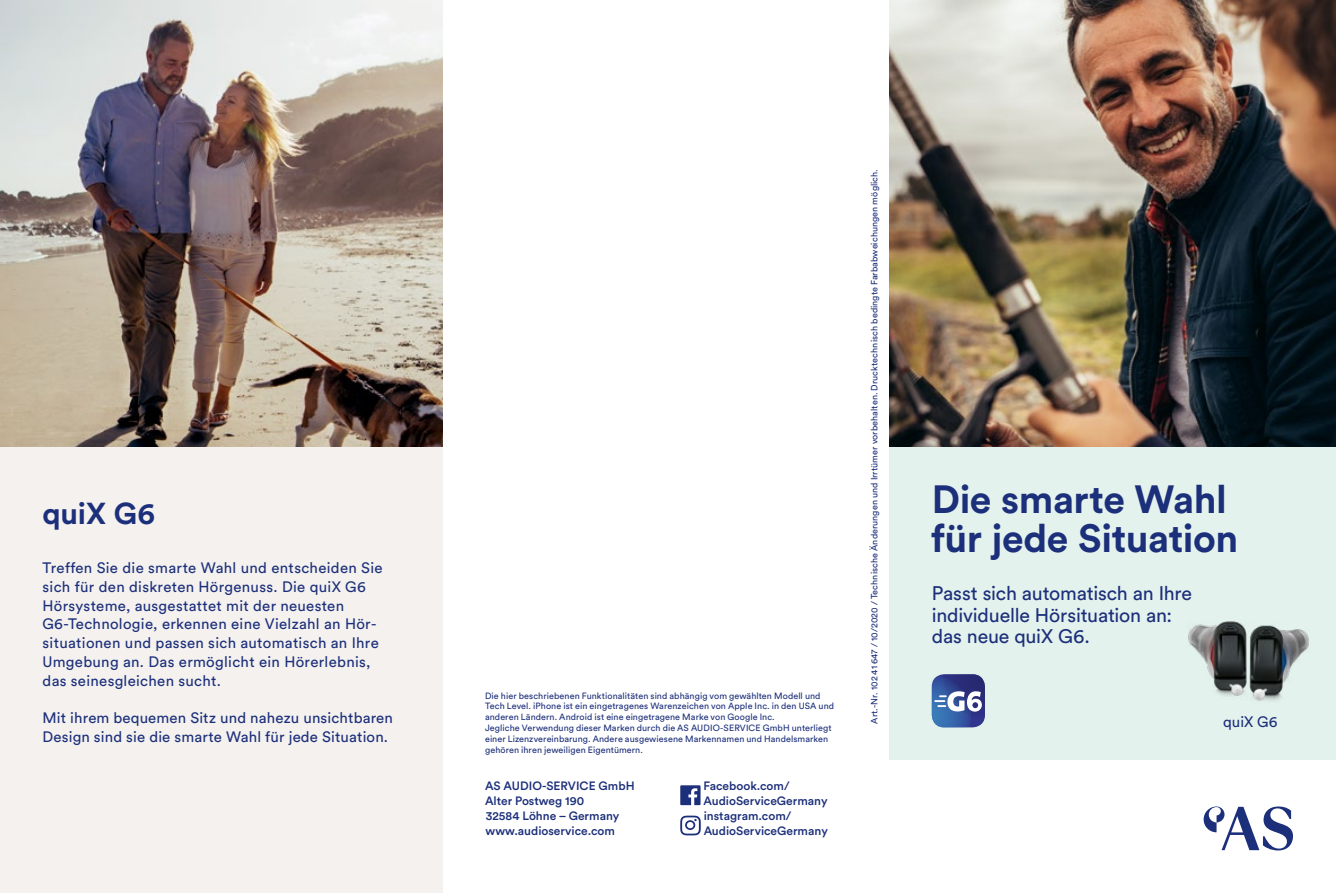
<style>
.page{position:relative;width:1336px;height:893px;background:#fff}
.page>*{position:absolute;margin:0;border:0;box-sizing:border-box;transform-origin:0 0}
.t1{font:700 39px/39px "Circular Pro";letter-spacing:-.01em;color:#1c2f7a}
.t2{font:700 30px "Circular Pro";letter-spacing:-.005em;color:#1c2f7a}
.t3{font:19.5px/21.5px "Circular Pro";letter-spacing:-.01em;color:#1c2f7a}
.t4{font:15px/18.8px "Circular Pro";letter-spacing:.02em;color:#1c2f7a}
.t5{font:500 12px/15px "Circular Pro";color:#1c2f7a}
.t6{font:9px/10.8px "Circular Pro";letter-spacing:.01em;color:#1c2f7a}
</style>
<div class="page">
<div style="left:889px;top:446px;width:446px;height:314px;background:#e4f2ed"></div>
<div style="left:0;top:446px;width:442px;height:447px;background:#f4f1ef"></div>
<img style="left:889px;top:0;width:446px;height:446px">
<img style="left:0;top:0;width:442px;height:446px">
<svg style="left:1203px;top:806px;width:89px;height:44px"></svg>
<svg style="left:931px;top:674px;width:53px;height:53px;background:#5b71aa"></svg>
<img style="left:1188px;top:621px;width:121px;height:80px">
<svg style="left:680px;top:785px;width:20px;height:20px"></svg>
<svg style="left:680px;top:816px;width:20px;height:19px"></svg>
<h2 class="t2" style="left:43px;top:493px;width:114px">quiX G6</h2>
<p class="t4" style="left:43px;top:558px;width:341px">Treffen Sie die smarte Wahl und entscheiden Sie sich für den diskreten Hörgenuss. Die quiX G6<br>Hörsysteme, ausgestattet mit der neuesten G6-Technologie, erkennen eine Vielzahl an Hör&shy;situationen und passen sich automatisch an Ihre Umgebung an. Das ermöglicht ein Hörerlebnis, das seinesgleichen sucht.</p>
<h3 class="t4" style="left:43px;top:708px;width:352px">Mit ihrem bequemen Sitz und nahezu unsichtbaren<br>Design sind sie die smarte Wahl für jede Situation.</h3>
<p class="t6" style="left:485px;top:690px;width:350px">Die hier beschriebenen Funktionalitäten sind abhängig vom gewählten Modell und Tech Level. iPhone ist ein eingetragenes Warenzeichen von Apple Inc. in den USA und anderen Ländern. Android ist eine eingetragene Marke von Google Inc.<br>Jegliche Verwendung dieser Marken durch die AS AUDIO-SERVICE GmbH unterliegt einer Lizenzvereinbarung. Andere ausgewiesene Markennamen und Handelsmarken gehören ihren jeweiligen Eigentümern.</p>
<h3 class="t5" style="left:485px;top:778px;width:151px">AS AUDIO-SERVICE GmbH<br>Alter Postweg 190<br>32584 Löhne – Germany www.audioservice.com</h3>
<h3 class="t5" style="left:703px;top:778px;width:126px">Facebook.com/<br>AudioServiceGermany instagram.com/<br>AudioServiceGermany</h3>
<p class="t6" style="left:868px;top:724px;width:556px;rotate:-90deg">Art.-Nr. 102 41 647 / 10/2020 / Technische Änderungen und Irrtümer vorbehalten. Drucktechnisch bedingte Farbabweichungen möglich.</p>
<h1 class="t1" style="left:930px;top:478px;width:308px">Die smarte Wahl für jede Situation</h1>
<h3 class="t3" style="left:931px;top:582px;width:262px">Passt sich automatisch an Ihre individuelle Hörsituation an: das neue quiX G6.</h3>
<h3 class="t4" style="left:1222px;top:711px;width:56px">quiX G6</h3>
</div>
